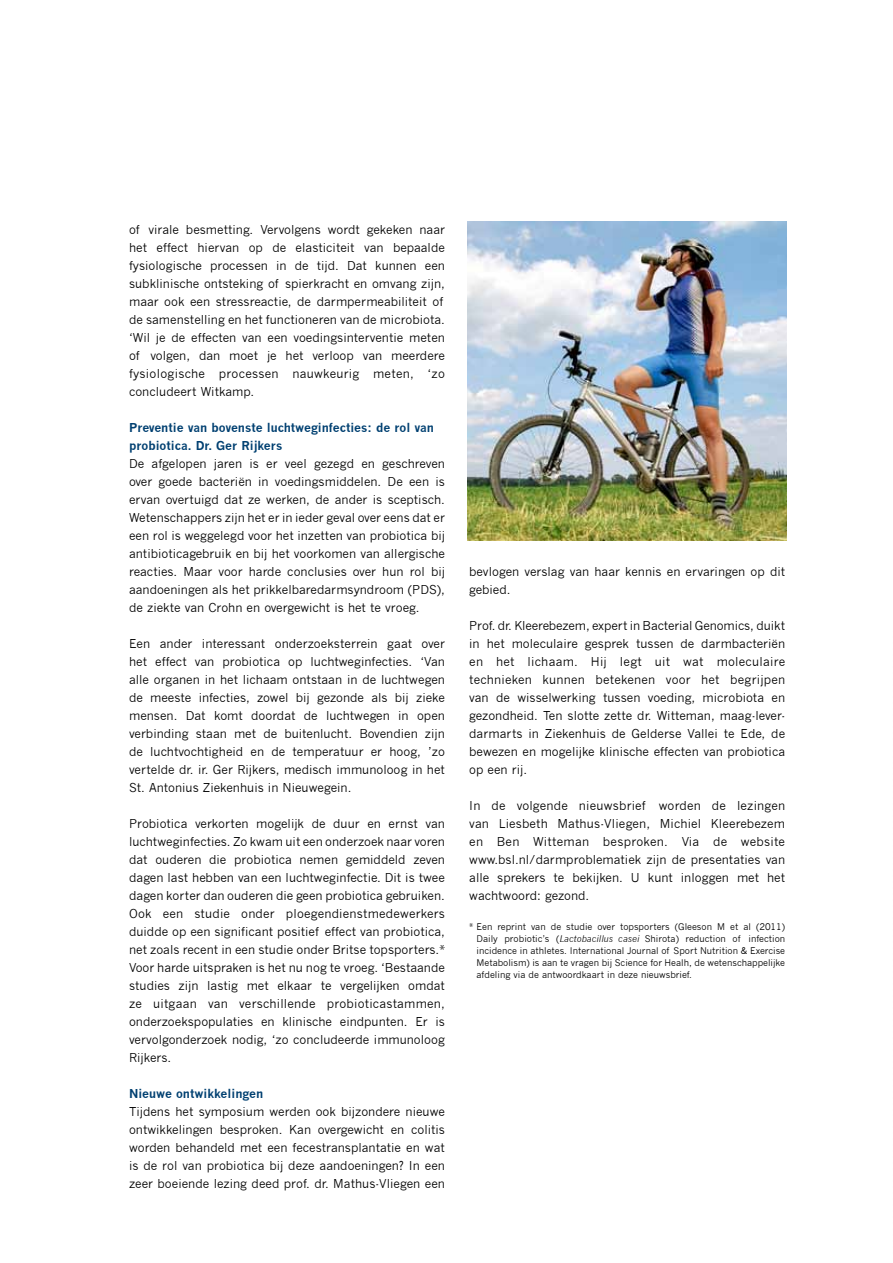
<style>
.page{position:relative;width:893px;height:1263px;background:#fff}
.page>*{position:absolute;margin:0;border:0;box-sizing:border-box;transform-origin:0 0}
.t1{font:12px/18px "News Gothic";color:#000;text-align:justify}
.t2{font:700 12px/18px "News Gothic";color:#004071}
.t3{font:9px/12px "News Gothic";color:#000;text-align:justify}
.s1{font-style:italic}
</style>
<div class="page">
<img style="left:468px;top:222px;width:319px;height:319px">
<p class="t1" style="left:129px;top:221px;width:317px;text-align:left">of virale besmetting. Vervolgens wordt gekeken naar het effect hiervan op de elasticiteit van bepaalde fysiologische processen in de tijd. Dat kunnen een subklinische ontsteking of spierkracht en omvang zijn, maar ook een stressreactie, de darmpermeabiliteit of de samenstelling en het functioneren van de microbiota. ‘Wil je de effecten van een voedingsinterventie meten of volgen, dan moet je het verloop van meerdere fysiologische processen nauwkeurig meten, ‘zo concludeert Witkamp.</p>
<p class="t2" style="left:129px;top:418px;width:307px">Preventie van bovenste luchtweginfecties: de rol van probiotica. Dr. Ger Rijkers</p>
<p class="t1" style="left:129px;top:455px;width:317px">De afgelopen jaren is er veel gezegd en geschreven over goede bacteriën in voedingsmiddelen. De een is ervan overtuigd dat ze werken, de ander is sceptisch.<br>Wetenschappers zijn het er in ieder geval over eens dat er een rol is weggelegd voor het inzetten van probiotica bij antibioticagebruik en bij het voorkomen van allergische reacties. Maar voor harde conclusies over hun rol bij aandoeningen als het prikkelbaredarmsyndroom (PDS), de ziekte van Crohn en overgewicht is het te vroeg.</p>
<p class="t1" style="left:129px;top:635px;width:317px">Een ander interessant onderzoeksterrein gaat over het effect van probiotica op luchtweginfecties. ‘Van alle organen in het lichaam ontstaan in de luchtwegen de meeste infecties, zowel bij gezonde als bij zieke mensen. Dat komt doordat de luchtwegen in open verbinding staan met de buitenlucht. Bovendien zijn de luchtvochtigheid en de temperatuur er hoog, ’zo vertelde dr. ir. Ger Rijkers, medisch immunoloog in het St. Antonius Ziekenhuis in Nieuwegein.</p>
<p class="t1" style="left:129px;top:815px;width:317px">Probiotica verkorten mogelijk de duur en ernst van luchtweginfecties. Zo kwam uit een onderzoek naar voren dat ouderen die probiotica nemen gemiddeld zeven dagen last hebben van een luchtweginfectie. Dit is twee dagen korter dan ouderen die geen probiotica gebruiken.<br>Ook een studie onder ploegendienstmedewerkers duidde op een significant positief effect van probiotica, net zoals recent in een studie onder Britse topsporters.* Voor harde uitspraken is het nu nog te vroeg. ‘Bestaande studies zijn lastig met elkaar te vergelijken omdat ze uitgaan van verschillende probioticastammen, onderzoekspopulaties en klinische eindpunten. Er is vervolgonderzoek nodig, ‘zo concludeerde immunoloog Rijkers.</p>
<p class="t2" style="left:129px;top:1084px;width:136px">Nieuwe ontwikkelingen</p>
<p class="t1" style="left:129px;top:1103px;width:317px">Tijdens het symposium werden ook bijzondere nieuwe ontwikkelingen besproken. Kan overgewicht en colitis worden behandeld met een fecestransplantatie en wat is de rol van probiotica bij deze aandoeningen? In een zeer boeiende lezing deed prof. dr. Mathus-Vliegen een</p>
<p class="t1" style="left:469px;top:563px;width:317px">bevlogen verslag van haar kennis en ervaringen op dit gebied.</p>
<p class="t1" style="left:469px;top:617px;width:317px">Prof. dr. Kleerebezem, expert in Bacterial Genomics, duikt in het moleculaire gesprek tussen de darmbacteriën en het lichaam. Hij legt uit wat moleculaire technieken kunnen betekenen voor het begrijpen van de wisselwerking tussen voeding, microbiota en gezondheid. Ten slotte zette dr. Witteman, maag-lever&shy;darmarts in Ziekenhuis de Gelderse Vallei te Ede, de bewezen en mogelijke klinische effecten van probiotica op een rij.</p>
<p class="t1" style="left:469px;top:797px;width:317px">In de volgende nieuwsbrief worden de lezingen van Liesbeth Mathus-Vliegen, Michiel Kleerebezem en Ben Witteman besproken. Via de website www.bsl.nl/darmproblematiek zijn de presentaties van alle sprekers te bekijken. U kunt inloggen met het wachtwoord: gezond.</p>
<p class="t3" style="left:477px;top:921px;width:310px;text-indent:-7px">* Een reprint van de studie over topsporters (Gleeson M et al (2011)<br>Daily probiotic’s (<span class="s1">Lactobacillus casei</span> Shirota) reduction of infection incidence in athletes. International Journal of Sport Nutrition &amp; Exercise Metabolism) is aan te vragen bij Science for Healh, de wetenschappelijke afdeling via de antwoordkaart in deze nieuwsbrief.</p>
</div>
